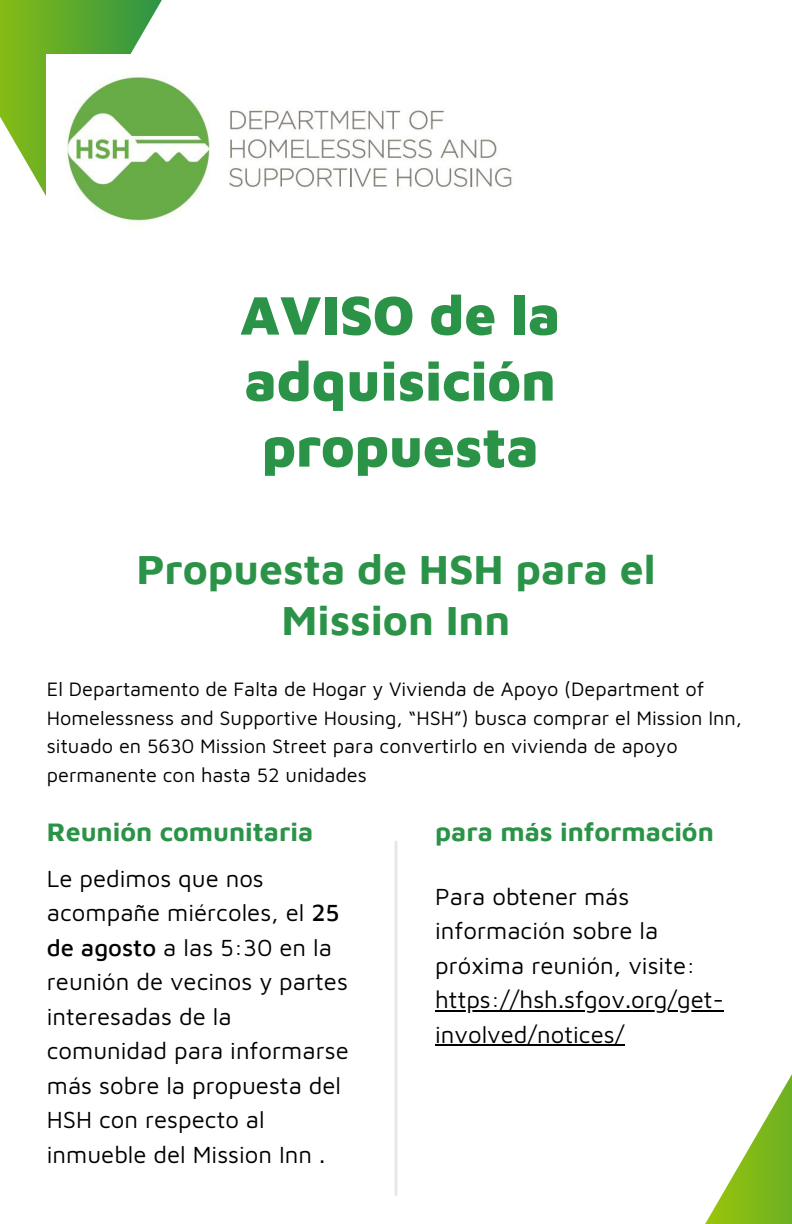
<style>
.page{position:relative;width:792px;height:1224px;background:#fff}
.page>*{position:absolute;margin:0;border:0;box-sizing:border-box;transform-origin:0 0}
.t1{font:900 55.8px/66px "Maven Pro";color:#2b9348;text-align:center}
.t2{font:700 42.6px/50.8px "Maven Pro";color:#2b9348;text-align:center}
.t3{font:700 26.6px "Maven Pro";color:#2b9348}
.t4{font:24px/34.4px "Maven Pro";color:#000}
.t5{font:20px/28.4px "Maven Pro";color:#000}
.s1{font-weight:500}
</style>
<div class="page">
<svg style="left:0;top:0;width:162px;height:196px"></svg>
<hr style="left:394px;top:842px;width:3px;height:353px;background:#ebe5e4">
<img style="left:47px;top:54px;width:465px;height:167px">
<svg style="left:705px;top:1074px;width:87px;height:150px"></svg>
<hr style="left:435px;top:1010px;width:289px;height:1px;background:#000">
<hr style="left:435px;top:1044px;width:189px;height:2px;background:#000">
<p class="t1" style="left:240px;top:281px;width:322px">AVISO de la adquisición propuesta</p>
<p class="t2" style="left:136px;top:543px;width:521px">Propuesta de HSH para el<br>Mission Inn</p>
<p class="t5" style="left:47px;top:674px;width:697px">El Departamento de Falta de Hogar y Vivienda de Apoyo (Department of Homelessness and Supportive Housing, “HSH”) busca comprar el Mission Inn, situado en 5630 Mission Street para convertirlo en vivienda de apoyo permanente con hasta 52 unidades</p>
<p class="t3" style="left:47px;top:815px;width:268px">Reunión comunitaria</p>
<p class="t4" style="left:47px;top:861px;width:303px">Le pedimos que nos acompañe miércoles, el <span class="s1">25 de agosto</span> a las 5:30 en la reunión de vecinos y partes interesadas de la comunidad para informarse más sobre la propuesta del<br>HSH con respecto al inmueble del Mission Inn .</p>
<p class="t3" style="left:435px;top:815px;width:280px">para más información</p>
<p class="t4" style="left:435px;top:879px;width:290px">Para obtener más información sobre la próxima reunión, visite: https://hsh.sfgov.org/get&shy;involved/notices/</p>
</div>
